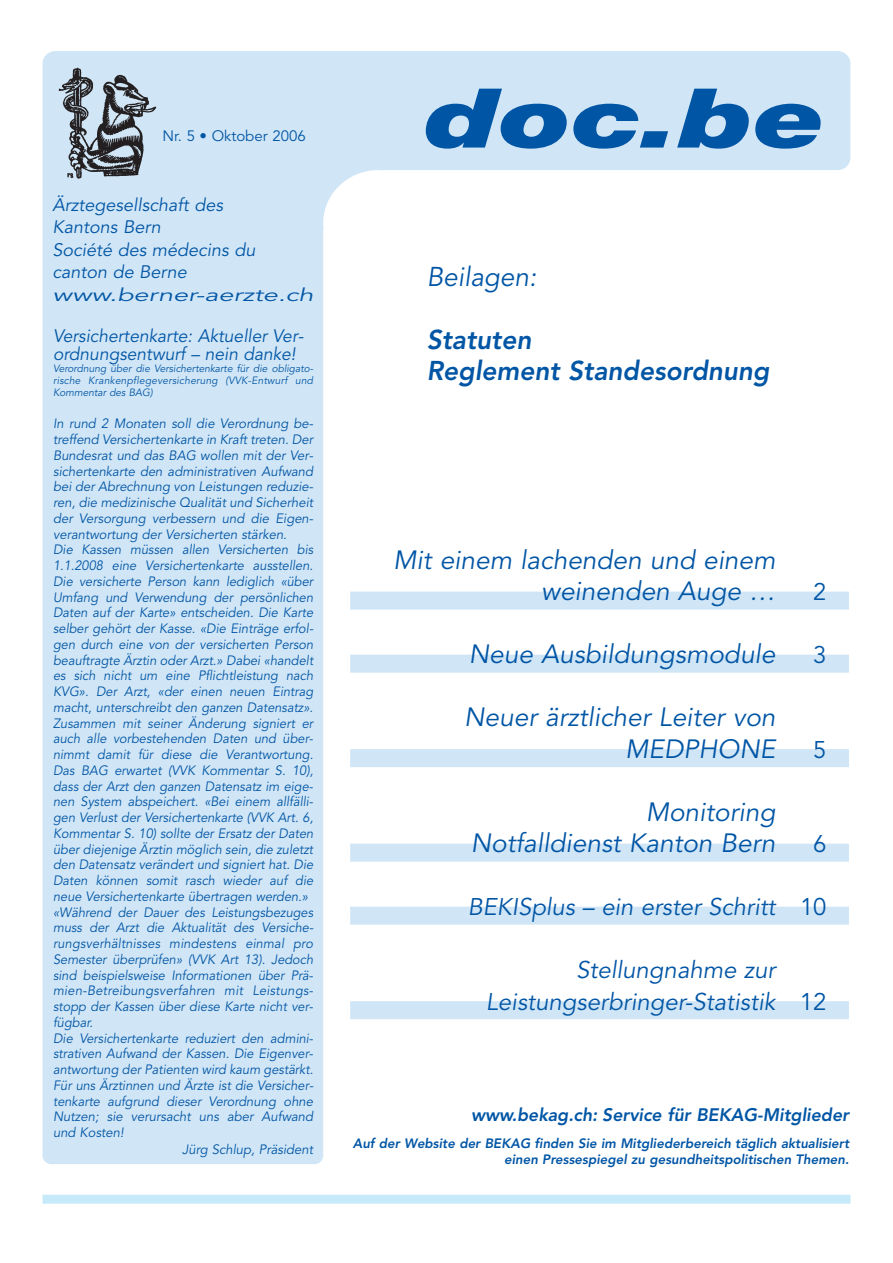
<style>
.page{position:relative;width:893px;height:1263px;background:#fff}
.page>*{position:absolute;margin:0;border:0;box-sizing:border-box;transform-origin:0 0}
.t1{font:italic 900 82.5px "Helvetica Neue";color:#0155a5;scale:1.4 1}
.t2{font:italic 800 27px/31.5px "Avenir";color:#0155a5}
.t3{font:italic 27px "Avenir";color:#0155a5}
.t4{font:italic 26.25px/31.5px "Avenir";color:#0155a5;text-align:right}
.t5{font:italic 24px/31.5px "Avenir";color:#0155a5}
.t6{font:24px "Avenir";color:#0155a5}
.t7{font:italic 18px/22.5px "Avenir";color:#0155a5}
.t8{font:italic 800 18px "Avenir";color:#0155a5}
.t9{font:15px "Avenir";color:#0155a5}
.t10{font:italic 13.5px "Avenir";color:#0155a5;scale:.95 1}
.t11{font:italic 13.5px "Avenir";color:#0155a5}
.t12{font:italic 800 13.5px/16.5px "Avenir";color:#0155a5;text-align:right}
.t13{font:italic 13.5px "Avenir";letter-spacing:.02em;color:#0155a5;scale:.95 1}
.t14{font:italic 10.5px/12px "Avenir";letter-spacing:.02em;color:#0155a5;text-align:justify}
.s1{font-style:normal}
</style>
<div class="page">
<div style="left:43px;top:51px;width:807px;height:119px;background:#d0e6f6;border-radius:13px"></div>
<div style="left:43px;top:1195px;width:807px;height:9px;background:#c6eafa"></div>
<div style="left:350px;top:592px;width:499px;height:18px;background:#d0e6f6"></div>
<div style="left:350px;top:655px;width:499px;height:18px;background:#d0e6f6"></div>
<div style="left:350px;top:749px;width:499px;height:18px;background:#d0e6f6"></div>
<div style="left:350px;top:844px;width:499px;height:18px;background:#d0e6f6"></div>
<div style="left:350px;top:907px;width:499px;height:18px;background:#d0e6f6"></div>
<div style="left:350px;top:1001px;width:499px;height:18px;background:#d0e6f6"></div>
<div style="left:43px;top:153px;width:280px;height:1011px;background:#d0e6f6;border-radius:9px"></div>
<div style="left:296px;top:155px;width:88px;height:75px;background:#d0e6f6"></div>
<div style="left:323px;top:170px;width:111px;height:107px;background:#fff;border-radius:50%"></div>
<img style="left:58px;top:67px;width:99px;height:112px">
<p class="t9" style="left:163px;top:130px;width:145px">Nr. 5 • Oktober 2006</p>
<h3 class="t7" style="left:53px;top:195px;width:262px">Ärztegesellschaft des<br>Kantons Bern<br>Société des médecins du canton de Berne www.berner-aerzte.ch</h3>
<h3 class="t7" style="left:53px;top:328px;width:252px;line-height:18px">Versichertenkarte: Aktueller Ver&shy;ordnungsentwurf – nein danke!</h3>
<p class="t14" style="left:53px;top:363px;width:262px">Verordnung über die Versichertenkarte für die obligato&shy;rische Krankenpflegeversicherung (VVK-Entwurf und Kommentar des BAG)</p>
<p class="t11" style="left:53px;top:418px;width:262px">In rund 2 Monaten soll die Verordnung be-</p>
<p class="t11" style="left:53px;top:434px;width:262px">treffend Versichertenkarte in Kraft treten. Der</p>
<p class="t11" style="left:53px;top:450px;width:262px">Bundesrat und das BAG wollen mit der Ver-</p>
<p class="t11" style="left:53px;top:465px;width:262px">sichertenkarte den administrativen Aufwand</p>
<p class="t11" style="left:53px;top:481px;width:262px">bei der Abrechnung von Leistungen reduzie-</p>
<p class="t11" style="left:53px;top:497px;width:262px">ren, die medizinische Qualität und Sicherheit</p>
<p class="t11" style="left:53px;top:513px;width:262px">der Versorgung verbessern und die Eigen-</p>
<p class="t11" style="left:53px;top:528px;width:235px">verantwortung der Versicherten stärken.</p>
<p class="t10" style="left:53px;top:544px;width:275px">Die Kassen müssen allen Versicherten bis</p>
<p class="t10" style="left:53px;top:560px;width:275px">1.1.2008 eine Versichertenkarte ausstellen.</p>
<p class="t10" style="left:53px;top:576px;width:275px">Die versicherte Person kann lediglich «über</p>
<p class="t10" style="left:53px;top:591px;width:275px">Umfang und Verwendung der persönlichen</p>
<p class="t10" style="left:53px;top:607px;width:275px">Daten auf der Karte» entscheiden. Die Karte</p>
<p class="t10" style="left:53px;top:623px;width:275px">selber gehört der Kasse. «Die Einträge erfol-</p>
<p class="t10" style="left:53px;top:639px;width:275px">gen durch eine von der versicherten Person</p>
<p class="t10" style="left:53px;top:654px;width:275px">beauftragte Ärztin oder Arzt.» Dabei «handelt</p>
<p class="t10" style="left:53px;top:670px;width:275px">es sich nicht um eine Pflichtleistung nach</p>
<p class="t10" style="left:53px;top:686px;width:275px">KVG». Der Arzt, «der einen neuen Eintrag</p>
<p class="t10" style="left:53px;top:702px;width:275px">macht, unterschreibt den ganzen Datensatz».</p>
<p class="t10" style="left:53px;top:717px;width:275px">Zusammen mit seiner Änderung signiert er</p>
<p class="t10" style="left:53px;top:733px;width:275px">auch alle vorbestehenden Daten und über-</p>
<p class="t10" style="left:53px;top:749px;width:275px">nimmt damit für diese die Verantwortung.</p>
<p class="t10" style="left:53px;top:765px;width:275px">Das BAG erwartet (VVK Kommentar S. 10),</p>
<p class="t10" style="left:53px;top:780px;width:275px">dass der Arzt den ganzen Datensatz im eige-</p>
<p class="t10" style="left:53px;top:796px;width:275px">nen System abspeichert. «Bei einem allfälli-</p>
<p class="t10" style="left:53px;top:812px;width:275px">gen Verlust der Versichertenkarte (VVK Art. 6,</p>
<p class="t10" style="left:53px;top:828px;width:275px">Kommentar S. 10) sollte der Ersatz der Daten</p>
<p class="t10" style="left:53px;top:843px;width:275px">über diejenige Ärztin möglich sein, die zuletzt</p>
<p class="t10" style="left:53px;top:859px;width:275px">den Datensatz verändert und signiert hat. Die</p>
<p class="t10" style="left:53px;top:875px;width:275px">Daten können somit rasch wieder auf die</p>
<p class="t10" style="left:53px;top:891px;width:270px">neue Versichertenkarte übertragen werden.»</p>
<p class="t10" style="left:53px;top:906px;width:275px">«Während der Dauer des Leistungsbezuges</p>
<p class="t10" style="left:53px;top:922px;width:275px">muss der Arzt die Aktualität des Versiche-</p>
<p class="t10" style="left:53px;top:938px;width:275px">rungsverhältnisses mindestens einmal pro</p>
<p class="t10" style="left:53px;top:954px;width:275px">Semester überprüfen» (VVK Art 13). Jedoch</p>
<p class="t10" style="left:53px;top:969px;width:275px">sind beispielsweise Informationen über Prä-</p>
<p class="t13" style="left:53px;top:985px;width:275px">mien-Betreibungsverfahren mit Leistungs-</p>
<p class="t10" style="left:53px;top:1001px;width:275px">stopp der Kassen über diese Karte nicht ver-</p>
<p class="t10" style="left:53px;top:1017px;width:43px">fügbar.</p>
<p class="t10" style="left:53px;top:1032px;width:275px">Die Versichertenkarte reduziert den admini-</p>
<p class="t10" style="left:53px;top:1048px;width:275px">strativen Aufwand der Kassen. Die Eigenver-</p>
<p class="t10" style="left:53px;top:1064px;width:275px">antwortung der Patienten wird kaum gestärkt.</p>
<p class="t10" style="left:53px;top:1080px;width:275px">Für uns Ärztinnen und Ärzte ist die Versicher-</p>
<p class="t10" style="left:53px;top:1095px;width:275px">tenkarte aufgrund dieser Verordnung ohne</p>
<p class="t11" style="left:53px;top:1111px;width:262px">Nutzen; sie verursacht uns aber Aufwand</p>
<p class="t11" style="left:53px;top:1127px;width:72px">und Kosten!</p>
<p class="t11" style="left:182px;top:1143px;width:132px">Jürg Schlup, Präsident</p>
<h1 class="t1" style="left:425px;top:89px;width:289px">doc.be</h1>
<h2 class="t3" style="left:427px;top:265px;width:111px">Beilagen:</h2>
<h2 class="t2" style="left:427px;top:326px;width:344px">Statuten<br>Reglement Standesordnung</h2>
<h3 class="t4" style="left:393px;top:546px;width:384px">Mit einem lachenden und einem weinenden Auge …</h3>
<h3 class="t6" style="left:813px;top:582px;width:15px">2</h3>
<h3 class="t4" style="left:469px;top:640px;width:308px">Neue Ausbildungsmodule</h3>
<h3 class="t6" style="left:813px;top:645px;width:15px">3</h3>
<h3 class="t4" style="left:464px;top:703px;width:313px">Neuer ärztlicher Leiter von<br>MEDPHONE</h3>
<h3 class="t6" style="left:813px;top:739px;width:15px">5</h3>
<h3 class="t4" style="left:471px;top:798px;width:306px">Monitoring<br>Notfalldienst Kanton Bern</h3>
<h3 class="t6" style="left:813px;top:834px;width:15px">6</h3>
<h3 class="t5" style="left:468px;top:893px;width:360px">BEKISplus – ein erster Schritt <span class="s1">10</span></h3>
<h3 class="t5" style="left:486px;top:956px;width:342px;text-indent:90px">Stellungnahme zur<br>Leistungserbringer-Statistik <span class="s1">12</span></h3>
<h3 class="t8" style="left:471px;top:1107px;width:379px">www.bekag.ch: Service für BEKAG-Mitglieder</h3>
<p class="t12" style="left:353px;top:1136px;width:498px">Auf der Website der BEKAG finden Sie im Mitgliederbereich täglich aktualisiert einen Pressespiegel zu gesundheitspolitischen Themen.</p>
</div>
